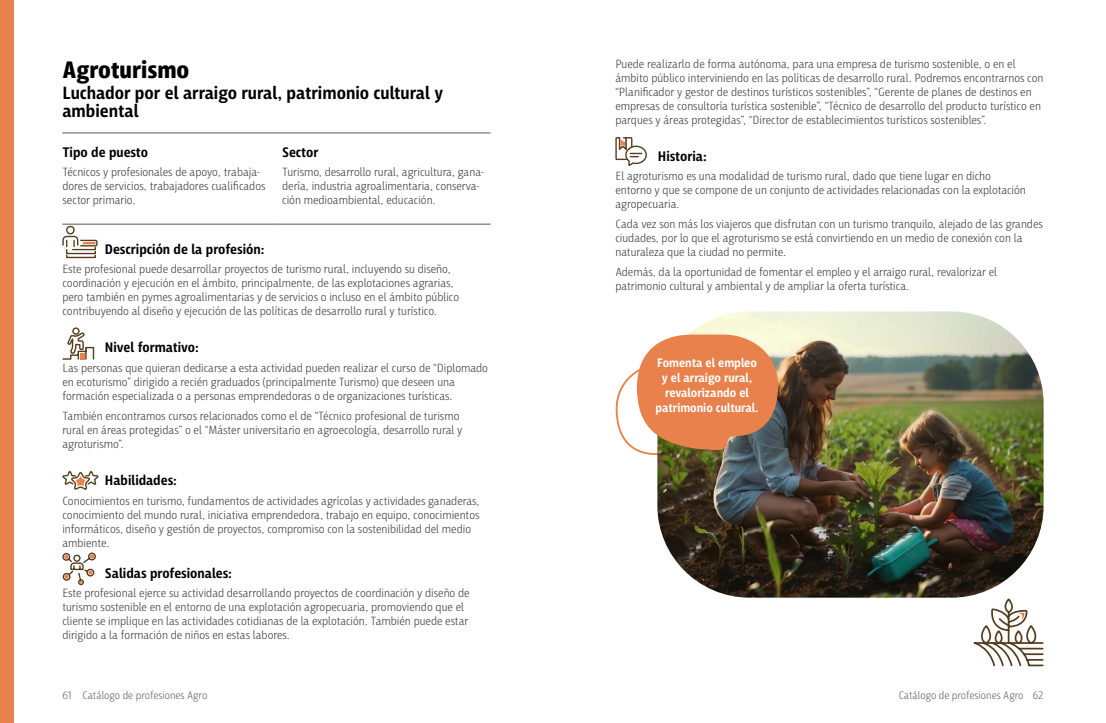
<style>
.page{position:relative;width:1106px;height:723px;background:#fff}
.page>*{position:absolute;margin:0;border:0;box-sizing:border-box;transform-origin:0 0}
.t1{font:700 24px "Iro Sans";color:#000}
.t2{font:600 18px/18px "Iro Sans";color:#000}
.h3_-_2{font:600 14px "Iro Sans";color:#000}
.h3_-_1{font:600 14px "Iro Sans";color:#000}
.Destacados_bafs{font:600 12.5px/15px "Iro Sans";color:#fff;text-align:center}
.t3{font:300 12px/14px "Iro Sans";color:#3c3c3b}
.t4{font:300 11px "Iro Sans";color:#646363}
</style>
<div class="page">
<div style="left:0;top:0;width:14px;height:723px;background:#e8814b"></div>
<svg style="left:973px;top:598px;width:71px;height:69px"></svg>
<img style="left:657px;top:311px;width:386px;height:287px">
<svg style="left:615px;top:334px;width:163px;height:134px"></svg>
<svg style="left:615px;top:137px;width:32px;height:29px"></svg>
<hr style="left:62px;top:133px;width:214px;height:1px;background:#575756">
<hr style="left:276px;top:133px;width:214px;height:1px;background:#575756">
<hr style="left:62px;top:224px;width:214px;height:1px;background:#575756">
<hr style="left:276px;top:224px;width:214px;height:1px;background:#575756">
<svg style="left:62px;top:225px;width:36px;height:34px"></svg>
<svg style="left:62px;top:327px;width:37px;height:258px"></svg>
<h2 class="t1" style="left:62px;top:56px;width:128px">Agroturismo</h2>
<h3 class="t2" style="left:62px;top:84px;width:382px">Luchador por el arraigo rural, patrimonio cultural y ambiental</h3>
<h3 class="h3_-_1" style="left:62px;top:144px;width:87px">Tipo de puesto</h3>
<p class="t3" style="left:62px;top:165px;width:205px">Técnicos y profesionales de apoyo, trabaja&shy;dores de servicios, trabajadores cualificados sector primario.</p>
<h3 class="h3_-_1" style="left:282px;top:144px;width:38px">Sector</h3>
<p class="t3" style="left:282px;top:165px;width:203px">Turismo, desarrollo rural, agricultura, gana&shy;dería, industria agroalimentaria, conserva&shy;ción medioambiental, educación.</p>
<h3 class="h3_-_2" style="left:105px;top:241px;width:161px">Descripción de la profesión:</h3>
<p class="t3" style="left:62px;top:262px;width:398px">Este profesional puede desarrollar proyectos de turismo rural, incluyendo su diseño, coordinación y ejecución en el ámbito, principalmente, de las explotaciones agrarias, pero también en pymes agroalimentarias y de servicios o incluso en el ámbito público contribuyendo al diseño y ejecución de las políticas de desarrollo rural y turístico.</p>
<h3 class="h3_-_2" style="left:105px;top:340px;width:95px">Nivel formativo:</h3>
<p class="t3" style="left:62px;top:361px;width:427px">Las personas que quieran dedicarse a esta actividad pueden realizar el curso de “Diplomado en ecoturismo” dirigido a recién graduados (principalmente Turismo) que deseen una formación especializada o a personas emprendedoras o de organizaciones turísticas.</p>
<p class="t3" style="left:62px;top:409px;width:401px">También encontramos cursos relacionados como el de “Técnico profesional de turismo rural en áreas protegidas” o el “Máster universitario en agroecología, desarrollo rural y agroturismo”.</p>
<h3 class="h3_-_2" style="left:105px;top:472px;width:74px">Habilidades:</h3>
<p class="t3" style="left:62px;top:493px;width:418px">Conocimientos en turismo, fundamentos de actividades agrícolas y actividades ganaderas, conocimiento del mundo rural, iniciativa emprendedora, trabajo en equipo, conocimientos informáticos, diseño y gestión de proyectos, compromiso con la sostenibilidad del medio ambiente.</p>
<p class="h3_-_2" style="left:105px;top:565px;width:129px">Salidas profesionales:</p>
<p class="t3" style="left:62px;top:586px;width:409px">Este profesional ejerce su actividad desarrollando proyectos de coordinación y diseño de turismo sostenible en el entorno de una explotación agropecuaria, promoviendo que el cliente se implique en las actividades cotidianas de la explotación. También puede estar dirigido a la formación de niños en estas labores.</p>
<p class="t3" style="left:615px;top:57px;width:430px">Puede realizarlo de forma autónoma, para una empresa de turismo sostenible, o en el ámbito público interviniendo en las políticas de desarrollo rural. Podremos encontrarnos con “Planificador y gestor de destinos turísticos sostenibles”, “Gerente de planes de destinos en empresas de consultoría turística sostenible”, “Técnico de desarrollo del producto turístico en parques y áreas protegidas”, “Director de establecimientos turísticos sostenibles”.</p>
<h3 class="h3_-_2" style="left:658px;top:148px;width:50px">Historia:</h3>
<p class="t3" style="left:615px;top:169px;width:412px">El agroturismo es una modalidad de turismo rural, dado que tiene lugar en dicho entorno y que se compone de un conjunto de actividades relacionadas con la explotación agropecuaria.</p>
<p class="t3" style="left:615px;top:217px;width:429px">Cada vez son más los viajeros que disfrutan con un turismo tranquilo, alejado de las grandes ciudades, por lo que el agroturismo se está convirtiendo en un medio de conexión con la naturaleza que la ciudad no permite.</p>
<p class="t3" style="left:615px;top:265px;width:383px">Además, da la oportunidad de fomentar el empleo y el arraigo rural, revalorizar el patrimonio cultural y ambiental y de ampliar la oferta turística.</p>
<p class="Destacados_bafs" style="left:655px;top:355px;width:104px">Fomenta el empleo y el arraigo rural, revalorizando el patrimonio cultural.</p>
<p class="t4" style="left:62px;top:689px;width:146px">61 Catálogo de profesiones Agro</p>
<p class="t4" style="left:898px;top:689px;width:146px">Catálogo de profesiones Agro 62</p>
</div>
